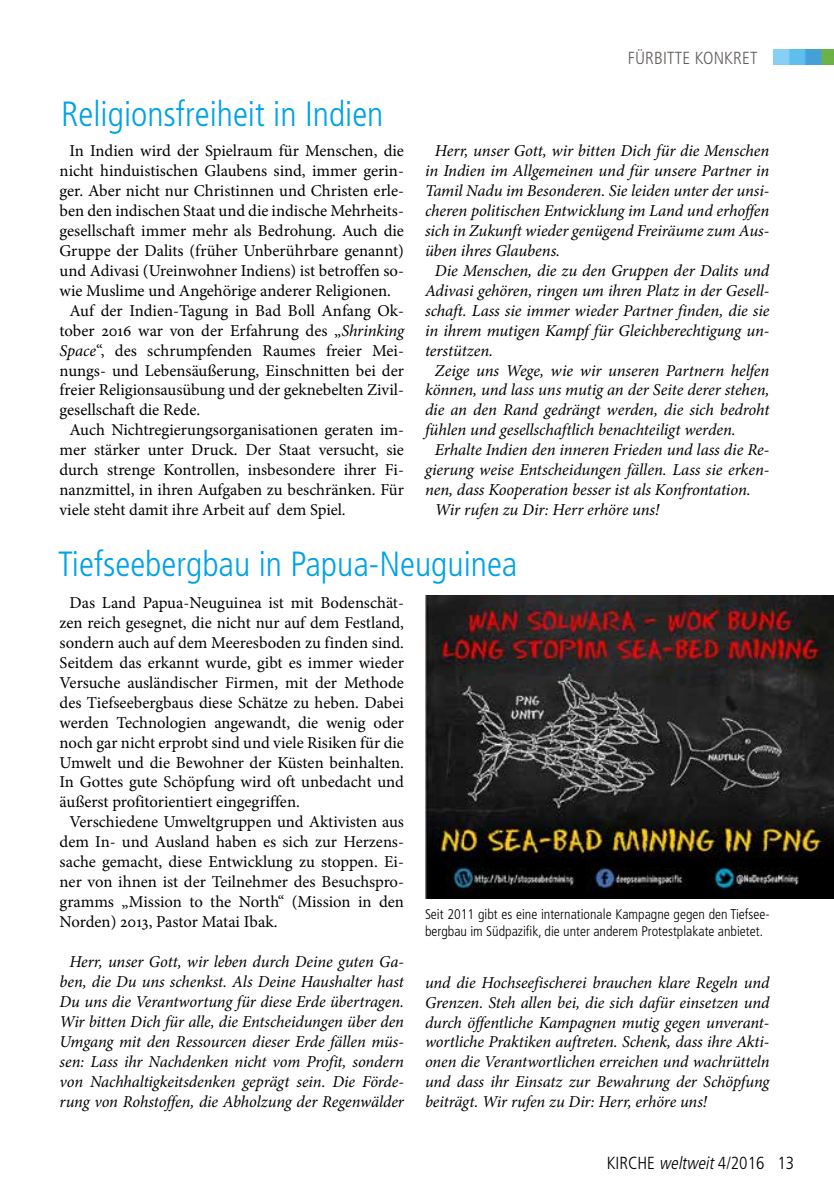
<style>
.page{position:relative;width:834px;height:1191px;background:#fff}
.page>*{position:absolute;margin:0;border:0;box-sizing:border-box;transform-origin:0 0}
.t1{font:300 condensed 35px "Frutiger";color:#00a2e6}
.t2{font:300 condensed 17.5px "Frutiger";color:#000}
.t3{font:300 condensed 17.5px "Frutiger";letter-spacing:.01em;color:#605d5a}
.t4{font:16.62px "Minion Pro";color:#000}
.t5{font:italic 16.62px/19.9px "Minion Pro";letter-spacing:-.005em;color:#000;text-align:center}
.t6{font:300 condensed 14px/16.8px "Frutiger";color:#000}
.s1{font-style:italic}
</style>
<div class="page">
<img style="left:773px;top:50px;width:60px;height:14px">
<img style="left:425px;top:596px;width:408px;height:302px">
<h1 class="t1" style="left:61px;top:94px;width:324px">Religionsfreiheit in Indien</h1>
<p class="t4" style="left:69px;top:140px;width:336px">In Indien wird der Spielraum für Menschen, die</p>
<p class="t4" style="left:60px;top:159px;width:346px">nicht hinduistischen Glaubens sind, immer gerin-</p>
<p class="t4" style="left:60px;top:179px;width:346px">ger. Aber nicht nur Christinnen und Christen erle-</p>
<p class="t4" style="left:60px;top:199px;width:346px">ben den indischen Staat und die indische Mehrheits-</p>
<p class="t4" style="left:60px;top:219px;width:346px">gesellschaft immer mehr als Bedrohung. Auch die</p>
<p class="t4" style="left:60px;top:239px;width:346px">Gruppe der Dalits (früher Unberührbare genannt)</p>
<p class="t4" style="left:60px;top:259px;width:346px">und Adivasi (Ureinwohner Indiens) ist betroffen so-</p>
<p class="t4" style="left:60px;top:279px;width:333px">wie Muslime und Angehörige anderer Religionen.</p>
<p class="t4" style="left:69px;top:299px;width:336px">Auf der Indien-Tagung in Bad Boll Anfang Ok-</p>
<p class="t4" style="left:60px;top:319px;width:346px">tober 2016 war von der Erfahrung des „<span class="s1">Shrinking</span></p>
<p class="t4" style="left:60px;top:339px;width:346px"><span class="s1">Space</span>“, des schrumpfenden Raumes freier Mei-</p>
<p class="t4" style="left:60px;top:359px;width:346px">nungs- und Lebensäußerung, Einschnitten bei der</p>
<p class="t4" style="left:60px;top:379px;width:346px">freier Religionsausübung und der geknebelten Zivil-</p>
<p class="t4" style="left:60px;top:399px;width:142px">gesellschaft die Rede.</p>
<p class="t4" style="left:69px;top:419px;width:336px">Auch Nichtregierungsorganisationen geraten im-</p>
<p class="t4" style="left:60px;top:439px;width:346px">mer stärker unter Druck. Der Staat versucht, sie</p>
<p class="t4" style="left:60px;top:459px;width:346px">durch strenge Kontrollen, insbesondere ihrer Fi-</p>
<p class="t4" style="left:60px;top:479px;width:346px">nanzmittel, in ihren Aufgaben zu beschränken. Für</p>
<p class="t4" style="left:60px;top:499px;width:287px">viele steht damit ihre Arbeit auf dem Spiel.</p>
<p class="t3" style="left:627px;top:48px;width:131px">FÜRBITTE KONKRET</p>
<p class="t5" style="left:435px;top:141px;width:336px">Herr, unser Gott, wir bitten Dich für die Menschen</p>
<p class="t5" style="left:425px;top:161px;width:346px">in Indien im Allgemeinen und für unsere Partner in</p>
<p class="t5" style="left:425px;top:181px;width:346px">Tamil Nadu im Besonderen. Sie leiden unter der unsi-</p>
<p class="t5" style="left:425px;top:200px;width:346px">cheren politischen Entwicklung im Land und erhoffen</p>
<p class="t5" style="left:425px;top:220px;width:346px">sich in Zukunft wieder genügend Freiräume zum Aus-</p>
<p class="t5" style="left:425px;top:240px;width:137px">üben ihres Glaubens.</p>
<p class="t5" style="left:435px;top:260px;width:336px">Die Menschen, die zu den Gruppen der Dalits und</p>
<p class="t5" style="left:425px;top:280px;width:346px">Adivasi gehören, ringen um ihren Platz in der Gesell-</p>
<p class="t5" style="left:425px;top:300px;width:346px">schaft. Lass sie immer wieder Partner finden, die sie</p>
<p class="t5" style="left:425px;top:320px;width:346px">in ihrem mutigen Kampf für Gleichberechtigung un-</p>
<p class="t5" style="left:425px;top:340px;width:70px">terstützen.</p>
<p class="t5" style="left:435px;top:360px;width:336px">Zeige uns Wege, wie wir unseren Partnern helfen</p>
<p class="t5" style="left:425px;top:380px;width:346px">können, und lass uns mutig an der Seite derer stehen,</p>
<p class="t5" style="left:425px;top:400px;width:346px">die an den Rand gedrängt werden, die sich bedroht</p>
<p class="t5" style="left:425px;top:420px;width:312px">fühlen und gesellschaftlich benachteiligt werden.</p>
<p class="t5" style="left:435px;top:440px;width:336px">Erhalte Indien den inneren Frieden und lass die Re-</p>
<p class="t5" style="left:425px;top:460px;width:346px">gierung weise Entscheidungen fällen. Lass sie erken-</p>
<p class="t5" style="left:425px;top:480px;width:327px">nen, dass Kooperation besser ist als Konfrontation.</p>
<p class="t5" style="left:435px;top:500px;width:226px">Wir rufen zu Dir: Herr erhöre uns!</p>
<h1 class="t1" style="left:58px;top:544px;width:460px">Tiefseebergbau in Papua-Neuguinea</h1>
<p class="t4" style="left:69px;top:591px;width:336px">Das Land Papua-Neuguinea ist mit Bodenschät-</p>
<p class="t4" style="left:60px;top:611px;width:346px">zen reich gesegnet, die nicht nur auf dem Festland,</p>
<p class="t4" style="left:60px;top:631px;width:346px">sondern auch auf dem Meeresboden zu finden sind.</p>
<p class="t4" style="left:60px;top:651px;width:346px">Seitdem das erkannt wurde, gibt es immer wieder</p>
<p class="t4" style="left:60px;top:671px;width:346px">Versuche ausländischer Firmen, mit der Methode</p>
<p class="t4" style="left:60px;top:691px;width:346px">des Tiefseebergbaus diese Schätze zu heben. Dabei</p>
<p class="t4" style="left:60px;top:711px;width:346px">werden Technologien angewandt, die wenig oder</p>
<p class="t4" style="left:60px;top:731px;width:346px">noch gar nicht erprobt sind und viele Risiken für die</p>
<p class="t4" style="left:60px;top:751px;width:346px">Umwelt und die Bewohner der Küsten beinhalten.</p>
<p class="t4" style="left:60px;top:771px;width:346px">In Gottes gute Schöpfung wird oft unbedacht und</p>
<p class="t4" style="left:60px;top:791px;width:242px">äußerst profitorientiert eingegriffen.</p>
<p class="t4" style="left:69px;top:811px;width:336px">Verschiedene Umweltgruppen und Aktivisten aus</p>
<p class="t4" style="left:60px;top:831px;width:346px">dem In- und Ausland haben es sich zur Herzens-</p>
<p class="t4" style="left:60px;top:851px;width:346px">sache gemacht, diese Entwicklung zu stoppen. Ei-</p>
<p class="t4" style="left:60px;top:870px;width:346px">ner von ihnen ist der Teilnehmer des Besuchspro-</p>
<p class="t4" style="left:60px;top:890px;width:346px">gramms „Mission to the North“ (Mission in den</p>
<p class="t4" style="left:60px;top:910px;width:219px">Norden) 2013, Pastor Matai Ibak.</p>
<p class="t5" style="left:60px;top:951px;width:346px">Herr, unser Gott, wir leben durch Deine guten Ga&shy;ben, die Du uns schenkst. Als Deine Haushalter hast Du uns die Verantwortung für diese Erde übertragen.<br>Wir bitten Dich für alle, die Entscheidungen über den Umgang mit den Ressourcen dieser Erde fällen müs&shy;sen: Lass ihr Nachdenken nicht vom Profit, sondern von Nachhaltigkeitsdenken geprägt sein. Die Förde&shy;rung von Rohstoffen, die Abholzung der Regenwälder</p>
<p class="t6" style="left:425px;top:906px;width:346px">Seit 2011 gibt es eine internationale Kampagne gegen den Tiefsee&shy;bergbau im Südpazifik, die unter anderem Protestplakate anbietet.</p>
<p class="t5" style="left:425px;top:972px;width:346px;text-align:justify">und die Hochseefischerei brauchen klare Regeln und Grenzen. Steh allen bei, die sich dafür einsetzen und durch öffentliche Kampagnen mutig gegen unverant&shy;wortliche Praktiken auftreten. Schenk, dass ihre Akti&shy;onen die Verantwortlichen erreichen und wachrütteln und dass ihr Einsatz zur Bewahrung der Schöpfung beiträgt. Wir rufen zu Dir: Herr, erhöre uns!</p>
<p class="t2" style="left:606px;top:1153px;width:189px">KIRCHE <span class="s1">weltweit</span>4/2016 13</p>
</div>
